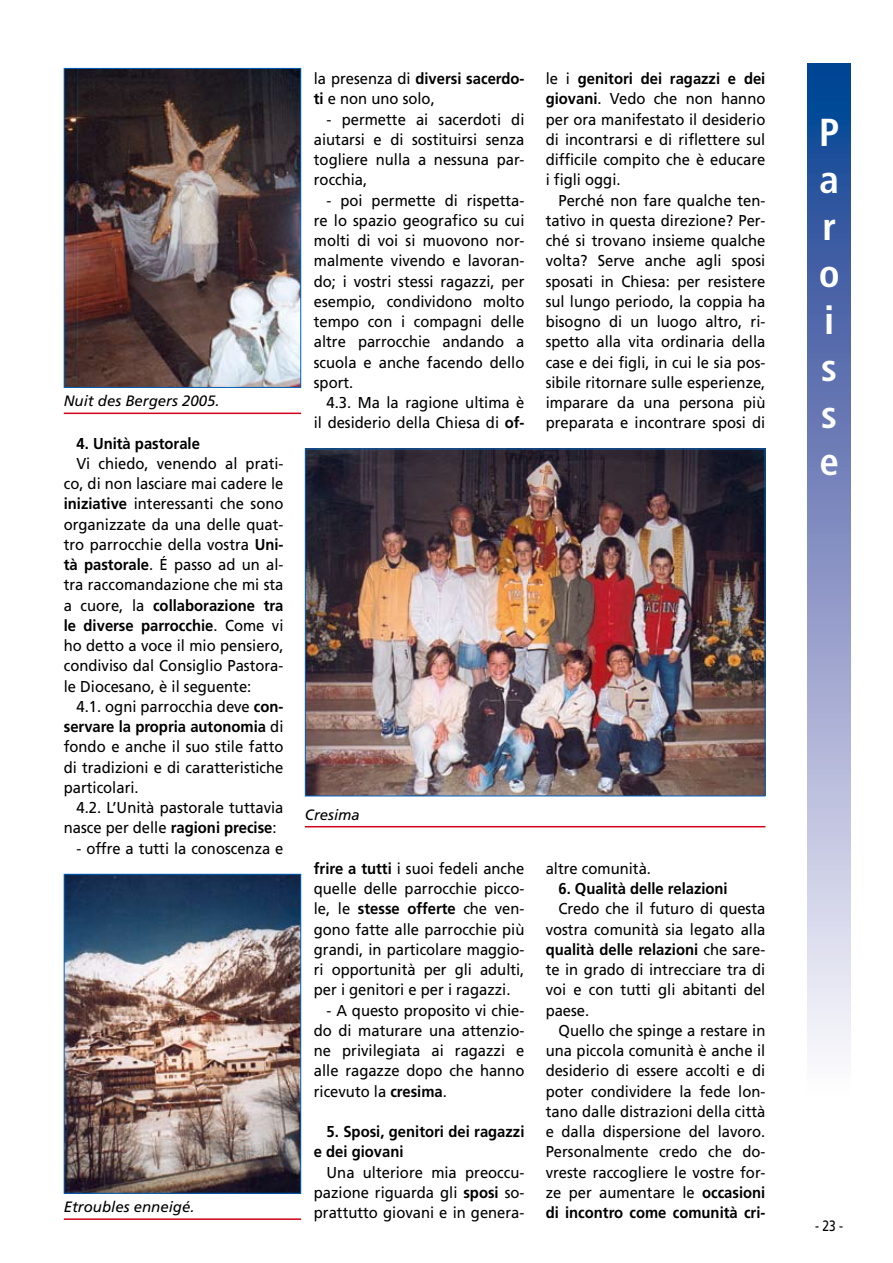
<style>
.page{position:relative;width:893px;height:1263px;background:#fff}
.page>*{position:absolute;margin:0;border:0;box-sizing:border-box;transform-origin:0 0}
.t1{font:700 condensed 39px/47px "Frutiger";color:#fff}
.t2{font:15.75px/20.2px "Frutiger";color:#000;text-align:justify;scale:.94 1}
.t3{font:700 15.75px/20.2px "Frutiger";color:#000;scale:.94 1}
.t4{font:italic 15px "Frutiger";color:#000}
.t5{font:15px "Frutiger";color:#000;scale:.8 1}
.s1{font-weight:700}
</style>
<div class="page">
<svg style="left:808px;top:64px;width:42px;height:986px;background:#8394c4"></svg>
<img style="left:66px;top:70px;width:233px;height:316px">
<div style="left:64px;top:68px;width:237px;height:320px;border:1px solid #0062c2"></div>
<hr style="left:64px;top:413px;width:237px;height:1px;background:#d20019">
<img style="left:66px;top:876px;width:233px;height:316px">
<div style="left:64px;top:874px;width:237px;height:320px;border:1px solid #0062c2"></div>
<hr style="left:64px;top:1218px;width:237px;height:2px;background:#d20019">
<img style="left:307px;top:451px;width:456px;height:343px">
<hr style="left:305px;top:826px;width:460px;height:1px;background:#d20019">
<p class="t4" style="left:64px;top:392px;width:157px">Nuit des Bergers 2005.</p>
<p class="t3" style="left:77px;top:433px;width:133px">4. Unità pastorale</p>
<p class="t2" style="left:64px;top:453px;width:235px;text-indent:13px">Vi chiedo, venendo al prati&shy;co, di non lasciare mai cadere le <span class="s1">iniziative</span> interessanti che sono organizzate da una delle quat&shy;tro parrocchie della vostra <span class="s1">Uni&shy;tà pastorale</span>. é passo ad un al&shy;tra raccomandazione che mi sta a cuore, la <span class="s1">collaborazione tra le diverse parrocchie</span>. Come vi ho detto a voce il mio pensiero, condiviso dal Consiglio Pastora&shy;le Diocesano, è il seguente:</p>
<p class="t2" style="left:64px;top:696px;width:235px;text-indent:13px">4.1. ogni parrocchia deve <span class="s1">con&shy;servare la propria autonomia</span> di fondo e anche il suo stile fatto di tradizioni e di caratteristiche particolari.</p>
<p class="t2" style="left:64px;top:797px;width:235px;text-indent:13px">4.2. L’Unità pastorale tuttavia nasce per delle <span class="s1">ragioni precise</span>:</p>
<p class="t2" style="left:77px;top:838px;width:222px">- offre a tutti la conoscenza e</p>
<p class="t4" style="left:64px;top:1198px;width:132px">Etroubles enneigé.</p>
<p class="t2" style="left:314px;top:68px;width:226px">la presenza di <span class="s1">diversi sacerdo&shy;ti</span> e non uno solo,</p>
<p class="t2" style="left:314px;top:109px;width:226px;text-indent:13px">- permette ai sacerdoti di aiutarsi e di sostituirsi senza togliere nulla a nessuna par&shy;rocchia,</p>
<p class="t2" style="left:314px;top:190px;width:226px;text-indent:13px">- poi permette di rispetta&shy;re lo spazio geografico su cui molti di voi si muovono nor&shy;malmente vivendo e lavoran&shy;do; i vostri stessi ragazzi, per esempio, condividono molto tempo con i compagni delle altre parrocchie andando a scuola e anche facendo dello sport.</p>
<p class="t2" style="left:314px;top:392px;width:226px;text-align:right">4.3. Ma la ragione ultima è<br>il desiderio della Chiesa di <span class="s1">of-</span></p>
<p class="t2" style="left:546px;top:68px;width:235px">le i <span class="s1">genitori dei ragazzi e dei giovani</span>. Vedo che non hanno per ora manifestato il desiderio di incontrarsi e di riflettere sul difficile compito che è educare i figli oggi.</p>
<p class="t2" style="left:546px;top:190px;width:235px;text-indent:13px">Perché non fare qualche ten&shy;tativo in questa direzione? Per&shy;ché si trovano insieme qualche volta? Serve anche agli sposi sposati in Chiesa: per resistere sul lungo periodo, la coppia ha bisogno di un luogo altro, ri&shy;spetto alla vita ordinaria della case e dei figli, in cui le sia pos&shy;sibile ritornare sulle esperienze, imparare da una persona più preparata e incontrare sposi di</p>
<p class="t4" style="left:305px;top:806px;width:57px">Cresima</p>
<p class="t2" style="left:314px;top:858px;width:226px"><span class="s1">frire a tutti</span> i suoi fedeli anche quelle delle parrocchie picco&shy;le, le <span class="s1">stesse offerte</span> che ven&shy;gono fatte alle parrocchie più grandi, in particolare maggio&shy;ri opportunità per gli adulti, per i genitori e per i ragazzi.</p>
<p class="t2" style="left:314px;top:1000px;width:226px;text-indent:13px">- A questo proposito vi chie&shy;do di maturare una attenzio&shy;ne privilegiata ai ragazzi e alle ragazze dopo che hanno ricevuto la <span class="s1">cresima</span>.</p>
<p class="t3" style="left:314px;top:1121px;width:226px;text-indent:13px">5. Sposi, genitori dei ragazzi e dei giovani</p>
<p class="t2" style="left:314px;top:1162px;width:226px;text-indent:13px">Una ulteriore mia preoccu&shy;pazione riguarda gli <span class="s1">sposi</span> so&shy;prattutto giovani e in genera-</p>
<p class="t2" style="left:546px;top:858px;width:114px">altre comunità.</p>
<p class="t3" style="left:558px;top:878px;width:182px">6. Qualità delle relazioni</p>
<p class="t2" style="left:546px;top:899px;width:235px;text-indent:13px">Credo che il futuro di questa vostra comunità sia legato alla <span class="s1">qualità delle relazioni</span> che sare&shy;te in grado di intrecciare tra di voi e con tutti gli abitanti del paese.</p>
<p class="t2" style="left:546px;top:1020px;width:235px;text-indent:13px">Quello che spinge a restare in una piccola comunità è anche il desiderio di essere accolti e di poter condividere la fede lon&shy;tano dalle distrazioni della città e dalla dispersione del lavoro.<br>Personalmente credo che do&shy;vreste raccogliere le vostre for&shy;ze per aumentare le <span class="s1">occasioni di incontro come comunità cri-</span></p>
<h1 class="t1" style="left:819px;top:109px;width:22px">P a r o i s s e</h1>
<p class="t5" style="left:815px;top:1217px;width:37px">- 23 -</p>
</div>
